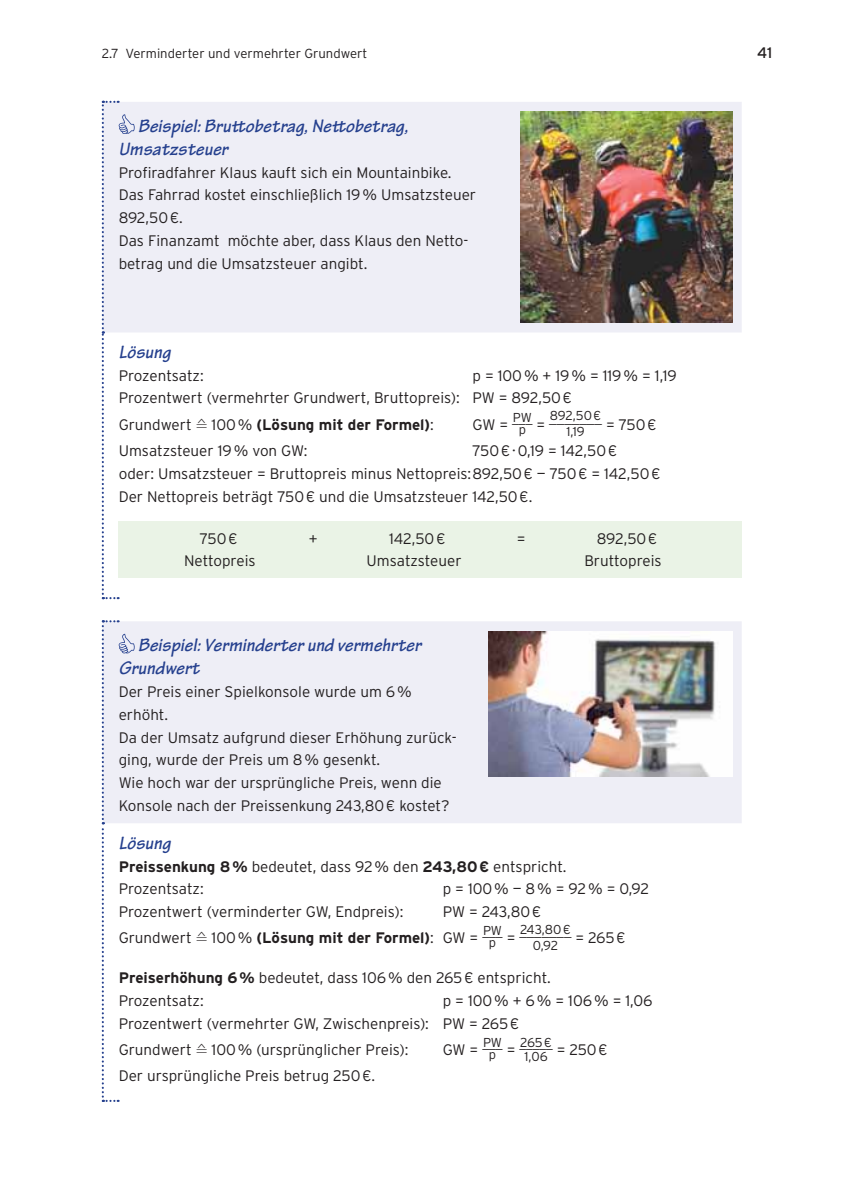
<style>
.page{position:relative;width:844px;height:1191px;background:#fff}
.page>*{position:absolute;margin:0;border:0;box-sizing:border-box;transform-origin:0 0}
.t1{font:italic 700 19.25px/23.1px "Tekton Pro";letter-spacing:.01em;color:#25408e}
.t2{font:300 15.22px/22.8px "Interstate";color:#231f20}
.t3{font:700 15.22px "Interstate";color:#231f20}
.t4{font:15.22px "Interstate";color:#231f20}
.t5{font:300 13.12px "Interstate";color:#231f20}
.t6{font:300 12.95px/15.8px "Interstate";letter-spacing:-.01em;color:#231f20;text-align:center}
.s1{font-weight:300}
.s2{font-family:"Uni Math";font-weight:400}
.s3{font-size:15.22px}
.s4{font-weight:700}
</style>
<div class="page">
<div style="left:135px;top:102px;width:606px;height:230px;background:#eeeef6"></div>
<svg style="left:102px;top:101px;width:33px;height:498px"></svg>
<div style="left:119px;top:521px;width:622px;height:57px;background:#eaf3e6"></div>
<div style="left:135px;top:621px;width:606px;height:202px;background:#eeeef6"></div>
<svg style="left:102px;top:620px;width:33px;height:482px"></svg>
<img style="left:520px;top:112px;width:212px;height:210px">
<img style="left:488px;top:631px;width:244px;height:146px">
<p class="t5" style="left:102px;top:48px;width:267px">2.7 Verminderter und vermehrter Grundwert</p>
<p class="t4" style="left:756px;top:46px;width:17px">41</p>
<p class="t1" style="left:119px;top:115px;width:291px;text-indent:20px">Beispiel: Bruttobetrag, Nettobetrag,<br>Umsatzsteuer</p>
<p class="t2" style="left:119px;top:162px;width:359px">Profiradfahrer Klaus kauft sich ein Mountainbike.<br>Das Fahrrad kostet einschließlich 19 % Umsatzsteuer 892,50 €.<br>Das Finanzamt möchte aber, dass Klaus den Netto&shy;betrag und die Umsatzsteuer angibt.</p>
<p class="t1" style="left:119px;top:342px;width:53px">Lösung</p>
<p class="t2" style="left:119px;top:365px;width:86px">Prozentsatz:</p>
<p class="t2" style="left:119px;top:365px;width:559px;text-indent:354px">p = 100 % + 19 % = 119 % = 1,19<br>Prozentwert (vermehrter Grundwert, Bruttopreis): PW = 892,50 €</p>
<p class="t3" style="left:119px;top:419px;width:316px"><span class="s1">Grundwert</span> <span class="s2">≙</span> <span class="s1">100 %</span> (Lösung mit der Formel)<span class="s1">:</span></p>
<p class="t2" style="left:472px;top:414px;width:61px">GW = <sup>___</sup></p>
<p class="t6" style="left:549px;top:409px;width:53px">892,50 €<br>1,19</p>
<p class="t2" style="left:606px;top:414px;width:52px">= 750 €</p>
<p class="t6" style="left:512px;top:410px;width:20px">PW</p>
<p class="t6" style="left:518px;top:411px;width:85px">p <span class="s3">=</span> _______</p>
<p class="t2" style="left:119px;top:440px;width:190px">Umsatzsteuer 19 % von GW:</p>
<p class="t2" style="left:119px;top:440px;width:543px;text-indent:354px">750 € · 0,19 = 142,50 €<br>oder: Umsatzsteuer = Bruttopreis minus Nettopreis: 892,50 € — 750 € = 142,50 €<br>Der Nettopreis beträgt 750 € und die Umsatzsteuer 142,50 €.</p>
<p class="t2" style="left:200px;top:528px;width:39px">750 €</p>
<p class="t2" style="left:309px;top:528px;width:10px">+</p>
<p class="t2" style="left:389px;top:528px;width:58px">142,50 €</p>
<p class="t2" style="left:516px;top:528px;width:10px">=</p>
<p class="t2" style="left:596px;top:528px;width:62px">892,50 €</p>
<p class="t2" style="left:184px;top:551px;width:73px">Nettopreis</p>
<p class="t2" style="left:366px;top:551px;width:96px">Umsatzsteuer</p>
<p class="t2" style="left:584px;top:551px;width:79px">Bruttopreis</p>
<p class="t1" style="left:119px;top:635px;width:304px;text-indent:20px">Beispiel: Verminderter und vermehrter<br>Grundwert</p>
<p class="t2" style="left:119px;top:681px;width:339px">Der Preis einer Spielkonsole wurde um 6 % erhöht.<br>Da der Umsatz aufgrund dieser Erhöhung zurück&shy;ging, wurde der Preis um 8 % gesenkt.<br>Wie hoch war der ursprüngliche Preis, wenn die Konsole nach der Preissenkung 243,80 € kostet?</p>
<p class="t1" style="left:119px;top:832px;width:53px">Lösung</p>
<p class="t2" style="left:119px;top:856px;width:449px"><span class="s4">Preissenkung 8 %</span> bedeutet, dass 92 % den <span class="s4">243,80 €</span> entspricht.<br>Prozentsatz:</p>
<p class="t2" style="left:442px;top:878px;width:208px">p = 100 % — 8 % = 92 % = 0,92</p>
<p class="t2" style="left:119px;top:901px;width:286px">Prozentwert (verminderter GW, Endpreis):</p>
<p class="t2" style="left:119px;top:899px;width:424px;line-height:26.2px;text-indent:324px">PW = 243,80 €<br>Grundwert <span class="s2">≙</span> 100 % <span class="s4">(Lösung mit der Formel)</span>: GW = <sup>___</sup></p>
<p class="t6" style="left:520px;top:922px;width:52px">243,80 €</p>
<p class="t2" style="left:532px;top:927px;width:94px"><sub>0,92</sub> = 265 €</p>
<p class="t2" style="left:119px;top:967px;width:433px"><span class="s4">Preiserhöhung 6 %</span> bedeutet, dass 106 % den 265 € entspricht.<br>Prozentsatz:</p>
<p class="t6" style="left:483px;top:924px;width:20px">PW</p>
<p class="t6" style="left:489px;top:925px;width:84px">p <span class="s3">=</span> _______</p>
<p class="t2" style="left:119px;top:990px;width:535px;text-indent:324px">p = 100 % + 6 % = 106 % = 1,06<br>Prozentwert (vermehrter GW, Zwischenpreis): PW = 265 €</p>
<p class="t2" style="left:119px;top:1039px;width:291px">Grundwert <span class="s2">≙</span> 100 % (ursprünglicher Preis):</p>
<p class="t2" style="left:442px;top:1039px;width:61px">GW = <sup>___</sup></p>
<p class="t6" style="left:520px;top:1035px;width:33px">265 €</p>
<p class="t2" style="left:524px;top:1039px;width:85px"><sub>1,06</sub> = 250 €</p>
<p class="t6" style="left:483px;top:1035px;width:20px">PW</p>
<p class="t6" style="left:489px;top:1036px;width:65px">p <span class="s3">=</span> _____</p>
<p class="t2" style="left:119px;top:1065px;width:258px">Der ursprüngliche Preis betrug 250 €.</p>
</div>
